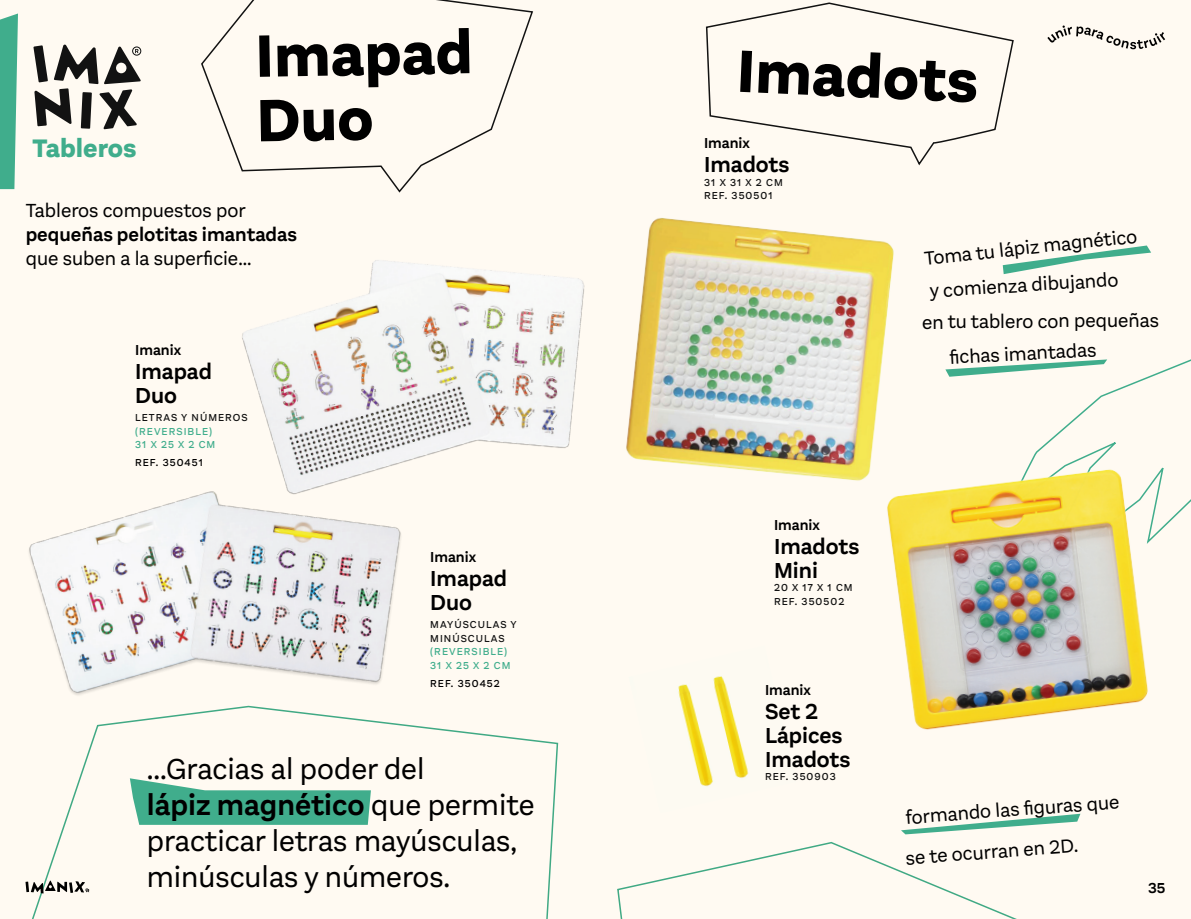
<style>
.page{position:relative;width:1191px;height:919px;background:#fff}
.page>*{position:absolute;margin:0;border:0;box-sizing:border-box;transform-origin:0 0}
.t1{font:800 61.95px/64.5px "Aestetico";color:#000}
.t2{font:30px/36px "Aestetico";color:#000}
.t3{font:800 26.25px "Aestetico";color:#40ad8c}
.t4{font:600 22.5px/24px "Aestetico";color:#000}
.t5{font:19.65px/23.5px "Aestetico";color:#000}
.t6{font:600 15px "Aestetico";color:#000}
.t7{font:500 10.5px/13.5px "Aestetico";letter-spacing:.1em;color:#121212}
.t8{font:500 10.5px "Aestetico";letter-spacing:.1em;color:#000}
.t9{font:500 10.5px "Aestetico";letter-spacing:.1em;color:#40ad8c}
.s1{font-weight:600}
.s2{color:#40ad8c}
</style>
<div class="page">
<div style="left:0;top:0;width:1191px;height:918px;background:#fffaf2"></div>
<svg style="left:0;top:13px;width:18px;height:176px;background:#56b698"></svg>
<svg style="left:33px;top:44px;width:108px;height:85px"></svg>
<svg style="left:32px;top:726px;width:527px;height:192px"></svg>
<svg style="left:130px;top:778px;width:241px;height:46px"></svg>
<svg style="left:617px;top:842px;width:397px;height:76px"></svg>
<img style="left:29px;top:491px;width:389px;height:243px">
<svg style="left:201px;top:0;width:332px;height:193px"></svg>
<svg style="left:705px;top:2px;width:309px;height:164px"></svg>
<svg style="left:1002px;top:245px;width:149px;height:29px"></svg>
<img style="left:626px;top:218px;width:268px;height:263px">
<svg style="left:945px;top:359px;width:246px;height:160px"></svg>
<svg style="left:901px;top:813px;width:179px;height:21px"></svg>
<img style="left:875px;top:447px;width:298px;height:283px">
<img style="left:214px;top:260px;width:371px;height:249px">
<img style="left:678px;top:676px;width:71px;height:110px">
<svg style="left:1047px;top:25px;width:118px;height:24px"></svg>
<svg style="left:25px;top:880px;width:64px;height:13px"></svg>
<p class="t3" style="left:32px;top:132px;width:106px">Tableros</p>
<p class="t1" style="left:255px;top:25px;width:219px;rotate:-1deg">Imapad<br>Duo</p>
<p class="t5" style="left:26px;top:199px;width:273px">Tableros compuestos por <span class="s1">pequeñas pelotitas imantadas </span>que suben a la superficie...</p>
<p class="t6" style="left:135px;top:341px;width:47px">Imanix</p>
<p class="t4" style="left:135px;top:360px;width:78px">Imapad<br>Duo</p>
<p class="t7" style="left:135px;top:411px;width:114px">LETRAS Y NÚMEROS <span class="s2">(REVERSIBLE)</span></p>
<p class="t9" style="left:135px;top:439px;width:82px">31 X 25 X 2 CM</p>
<p class="t8" style="left:135px;top:457px;width:69px">REF. 350451</p>
<p class="t6" style="left:430px;top:548px;width:47px">Imanix</p>
<p class="t4" style="left:430px;top:567px;width:78px">Imapad<br>Duo</p>
<p class="t7" style="left:430px;top:618px;width:88px">MAYÚSCULAS Y<br>MINÚSCULAS <span class="s2">(REVERSIBLE)</span></p>
<p class="t9" style="left:430px;top:659px;width:82px">31 X 25 X 2 CM</p>
<p class="t8" style="left:430px;top:677px;width:71px">REF. 350452</p>
<p class="t2" style="left:147px;top:751px;width:279px">...Gracias al poder del</p>
<p class="t2" style="left:147px;top:787px;width:389px"><span class="s1">lápiz magnético</span> que permite practicar letras mayúsculas, minúsculas y números.</p>
<p class="t1" style="left:738px;top:39px;width:243px;rotate:3deg">Imadots</p>
<p class="t6" style="left:704px;top:134px;width:47px">Imanix</p>
<p class="t4" style="left:704px;top:153px;width:87px">Imadots</p>
<p class="t7" style="left:704px;top:176px;width:80px">31 X 31 X 2 CM</p>
<p class="t7" style="left:704px;top:189px;width:70px">REF. 350501</p>
<p class="t5" style="left:923px;top:247px;width:215px;rotate:-6deg">Toma tu lápiz magnético</p>
<p class="t5" style="left:929px;top:278px;width:190px;rotate:-3deg">y comienza dibujando</p>
<p class="t5" style="left:922px;top:309px;width:239px">en tu tablero con pequeñas</p>
<p class="t5" style="left:949px;top:345px;width:148px;rotate:-3deg">fi chas imantadas</p>
<p class="t6" style="left:774px;top:516px;width:47px">Imanix</p>
<p class="t4" style="left:774px;top:534px;width:87px">Imadots<br>Mini</p>
<p class="t7" style="left:774px;top:581px;width:80px">20 X 17 X 1 CM</p>
<p class="t7" style="left:774px;top:594px;width:72px">REF. 350502</p>
<p class="t6" style="left:765px;top:680px;width:47px">Imanix</p>
<p class="t4" style="left:765px;top:699px;width:79px">Set 2<br>Lápices</p>
<p class="t4" style="left:765px;top:747px;width:87px">Imadots</p>
<p class="t7" style="left:765px;top:770px;width:72px">REF. 350903</p>
<p class="t5" style="left:905px;top:805px;width:216px;rotate:-4deg">formando las fi guras que</p>
<p class="t5" style="left:905px;top:845px;width:174px;rotate:-4deg">se te ocurran en 2D.</p>
<p class="t6" style="left:1148px;top:879px;width:19px">35</p>
</div>
